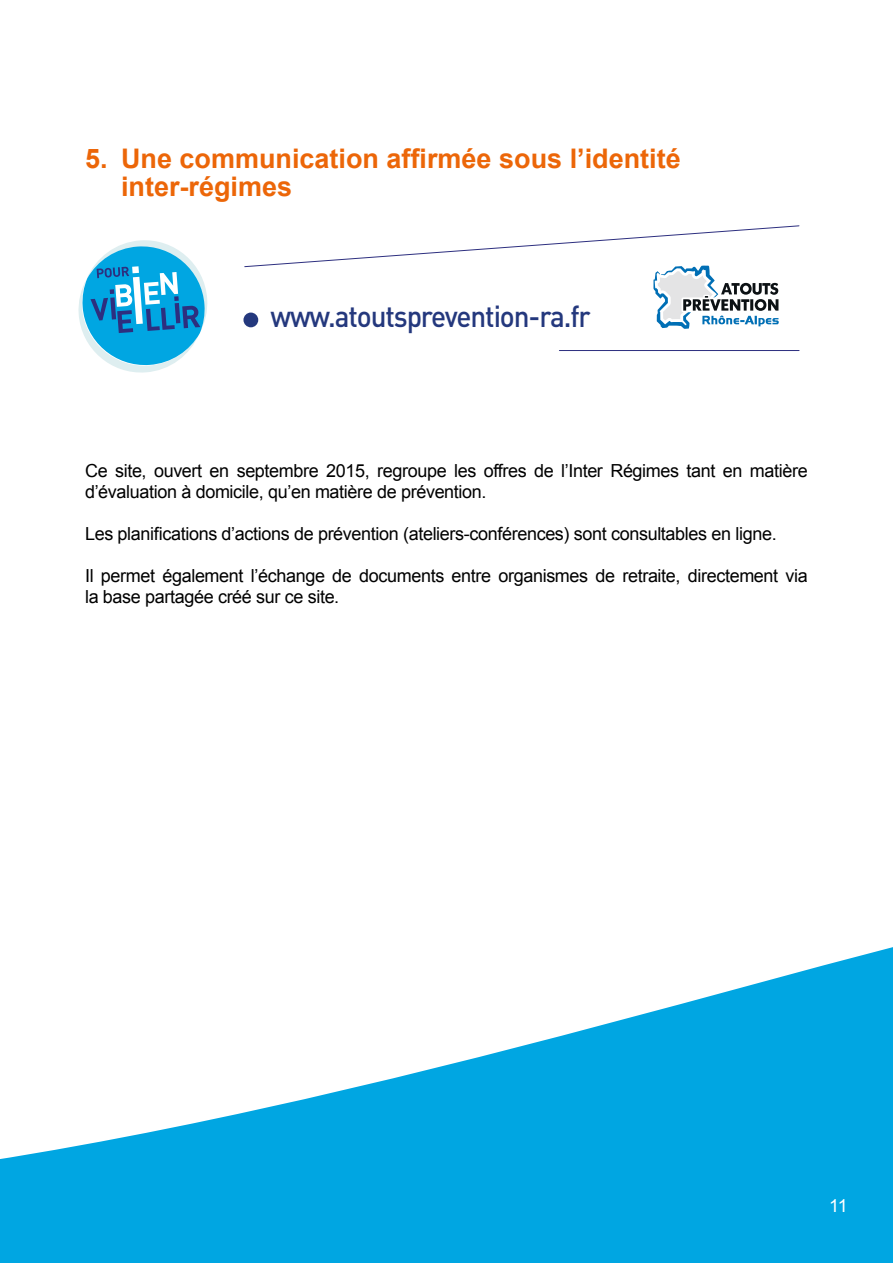
<style>
.page{position:relative;width:893px;height:1263px;background:#fff}
.page>*{position:absolute;margin:0;border:0;box-sizing:border-box;transform-origin:0 0}
.t1{font:500 30px "DIN Pro";letter-spacing:-.04em;color:#24387d;scale:.93 1}
.t2{font:700 27px/27px "Arial";color:#ec6608}
.t3{font:18px/21px "Arial";letter-spacing:-.02em;color:#000}
.t4{font:18px "Arial";color:#fff}
</style>
<div class="page">
<svg style="left:0;top:947px;width:893px;height:316px;fill:#00a6e2"></svg>
<svg style="left:78px;top:240px;width:130px;height:133px"></svg>
<div style="left:243px;top:313px;width:15px;height:14px;background:#24387d;border-radius:50%"></div>
<hr style="left:559px;top:350px;width:240px;height:1px;background:#2d2f7f">
<svg style="left:244px;top:225px;width:556px;height:43px"></svg>
<img style="left:651px;top:263px;width:57px;height:5px">
<img style="left:653px;top:265px;width:65px;height:64px">
<img style="left:681px;top:295px;width:36px;height:17px">
<img style="left:702px;top:316px;width:77px;height:10px">
<img style="left:693px;top:283px;width:85px;height:28px">
<h2 class="t2" style="left:121px;top:146px;width:561px;text-indent:-36px">5. Une communication affirmée sous l’identité inter-régimes</h2>
<h1 class="t1" style="left:270px;top:296px;width:346px">www.atoutsprevention-ra.fr</h1>
<p class="t3" style="left:85px;top:461px;width:724px">Ce site, ouvert en septembre 2015, regroupe les offres de l’Inter Régimes tant en matière d’évaluation à domicile, qu’en matière de prévention.</p>
<p class="t3" style="left:85px;top:524px;width:693px">Les planifications d’actions de prévention (ateliers-conférences) sont consultables en ligne.</p>
<p class="t3" style="left:85px;top:566px;width:724px">Il permet également l’échange de documents entre organismes de retraite, directement via la base partagée créé sur ce site.</p>
<p class="t4" style="left:829px;top:1194px;width:20px">11</p>
</div>
